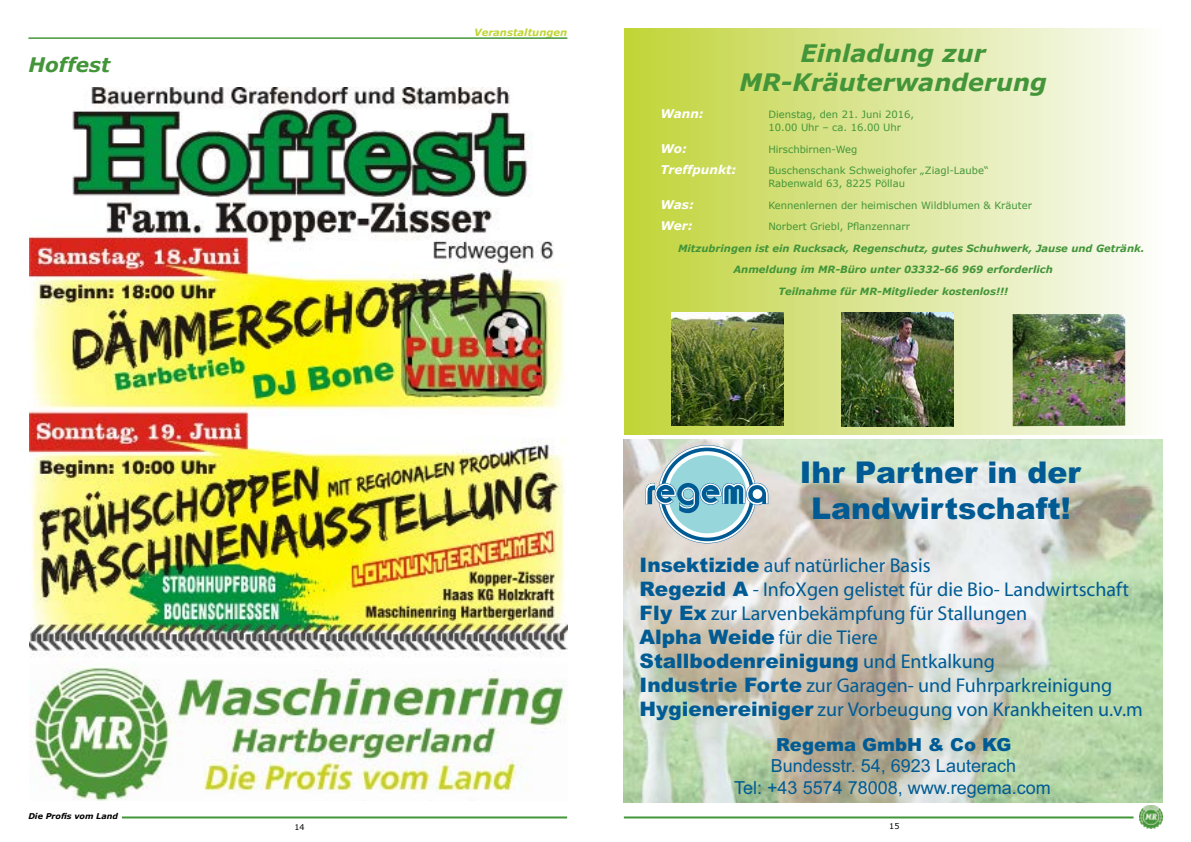
<style>
.page{position:relative;width:1191px;height:842px;background:#fff}
.page>*{position:absolute;margin:0;border:0;box-sizing:border-box;transform-origin:0 0}
.t1{font:900 30px/36px "Arial";color:#005b94;text-align:center}
.t2{font:italic 700 24px/29px "Verdana";color:#439539;text-align:center}
.t3{font:20px/24px "Myriad";color:#005b94}
.t4{font:900 20px "Arial";color:#005b94}
.t5{font:italic 700 20px "Verdana";color:#439539}
.t6{font:18px/21.6px "Arial";color:#005b94;text-align:center}
.t7{font:900 18px "Arial";color:#005b94}
.t8{font:italic 700 12px "Verdana";color:#fff}
.t9{font:10px/13px "Verdana";color:#439539}
.t10{font:italic 700 10px "Verdana";color:#439539}
.t11{font:italic 700 10px "Verdana";color:#c1d535}
.t12{font:italic 700 8px "Verdana";color:#000}
.t13{font:8px "Verdana";color:#000}
.s1{font-family:"Arial";font-weight:900}
.s2{font-family:"Myriad";font-weight:400}
</style>
<div class="page">
<hr style="left:122px;top:816px;width:445px;height:2px;background:#439539">
<img style="left:1139px;top:805px;width:23px;height:23px">
<hr style="left:624px;top:816px;width:509px;height:2px;background:#439539">
<hr style="left:28px;top:38px;width:539px;height:1px;background:#439539">
<div style="left:624px;top:28px;width:538px;height:406px;background:linear-gradient(to right,#c0d33a,#fbfcfb)"></div>
<img style="left:1012px;top:314px;width:113px;height:112px">
<img style="left:841px;top:313px;width:112px;height:113px">
<img style="left:671px;top:313px;width:112px;height:112px">
<img style="left:624px;top:439px;width:398px;height:363px">
<img style="left:1022px;top:439px;width:140px;height:363px">
<svg style="left:645px;top:445px;width:123px;height:98px"></svg>
<img style="left:29px;top:88px;width:539px;height:713px">
<p class="t5" style="left:28px;top:51px;width:83px">Hoffest</p>
<p class="t12" style="left:28px;top:810px;width:91px">Die Profis vom Land</p>
<p class="t13" style="left:294px;top:821px;width:12px">14</p>
<p class="t11" style="left:474px;top:25px;width:95px">Veranstaltungen</p>
<p class="t2" style="left:739px;top:38px;width:309px">Einladung zur<br>MR-Kräuterwanderung</p>
<p class="t8" style="left:660px;top:106px;width:45px">Wann:</p>
<p class="t9" style="left:768px;top:108px;width:147px">Dienstag, den 21. Juni 2016,<br>10.00 Uhr – ca. 16.00 Uhr</p>
<p class="t8" style="left:660px;top:140px;width:28px">Wo:</p>
<p class="t9" style="left:768px;top:143px;width:91px">Hirschbirnen-Weg</p>
<p class="t8" style="left:660px;top:162px;width:78px">Treffpunkt:</p>
<p class="t9" style="left:768px;top:164px;width:222px">Buschenschank Schweighofer „Ziagl-Laube“<br>Rabenwald 63, 8225 Pöllau</p>
<p class="t8" style="left:660px;top:196px;width:35px">Was:</p>
<p class="t9" style="left:768px;top:199px;width:265px">Kennenlernen der heimischen Wildblumen &amp; Kräuter</p>
<p class="t8" style="left:660px;top:218px;width:34px">Wer:</p>
<p class="t9" style="left:768px;top:220px;width:143px">Norbert Griebl, Pflanzennarr</p>
<p class="t10" style="left:678px;top:241px;width:468px">Mitzubringen ist ein Rucksack, Regenschutz, gutes Schuhwerk, Jause und Getränk.</p>
<p class="t10" style="left:733px;top:263px;width:321px">Anmeldung im MR-Büro unter 03332-66 969 erforderlich</p>
<p class="t10" style="left:778px;top:284px;width:231px">Teilnahme für MR-Mitglieder kostenlos!!!</p>
<h1 class="t1" style="left:800px;top:457px;width:282px">Ihr Partner in der<br>Landwirtschaft!</h1>
<p class="t3" style="left:639px;top:555px;width:491px"><span class="s1">Insektizide</span> auf natürlicher Basis<br><span class="s1">Regezid A</span> - InfoXgen gelistet für die Bio- Landwirtschaft <span class="s1">Fly Ex</span> zur Larvenbekämpfung für Stallungen<br><span class="s1">Alpha Weide</span> für die Tiere</p>
<p class="t4" style="left:639px;top:654px;width:357px">Stallbodenreinigung <span class="s2">und Entkalkung</span></p>
<p class="t3" style="left:639px;top:675px;width:505px"><span class="s1">Industrie Forte</span> zur Garagen- und Fuhrparkreinigung<br><span class="s1">Hygienereiniger</span> zur Vorbeugung von Krankheiten u.v.m</p>
<p class="t7" style="left:776px;top:737px;width:237px">Regema GmbH &amp; Co KG</p>
<p class="t6" style="left:734px;top:757px;width:318px">Bundesstr. 54, 6923 Lauterach<br>Tel: +43 5574 78008, www.regema.com</p>
<p class="t13" style="left:889px;top:821px;width:12px">15</p>
</div>
